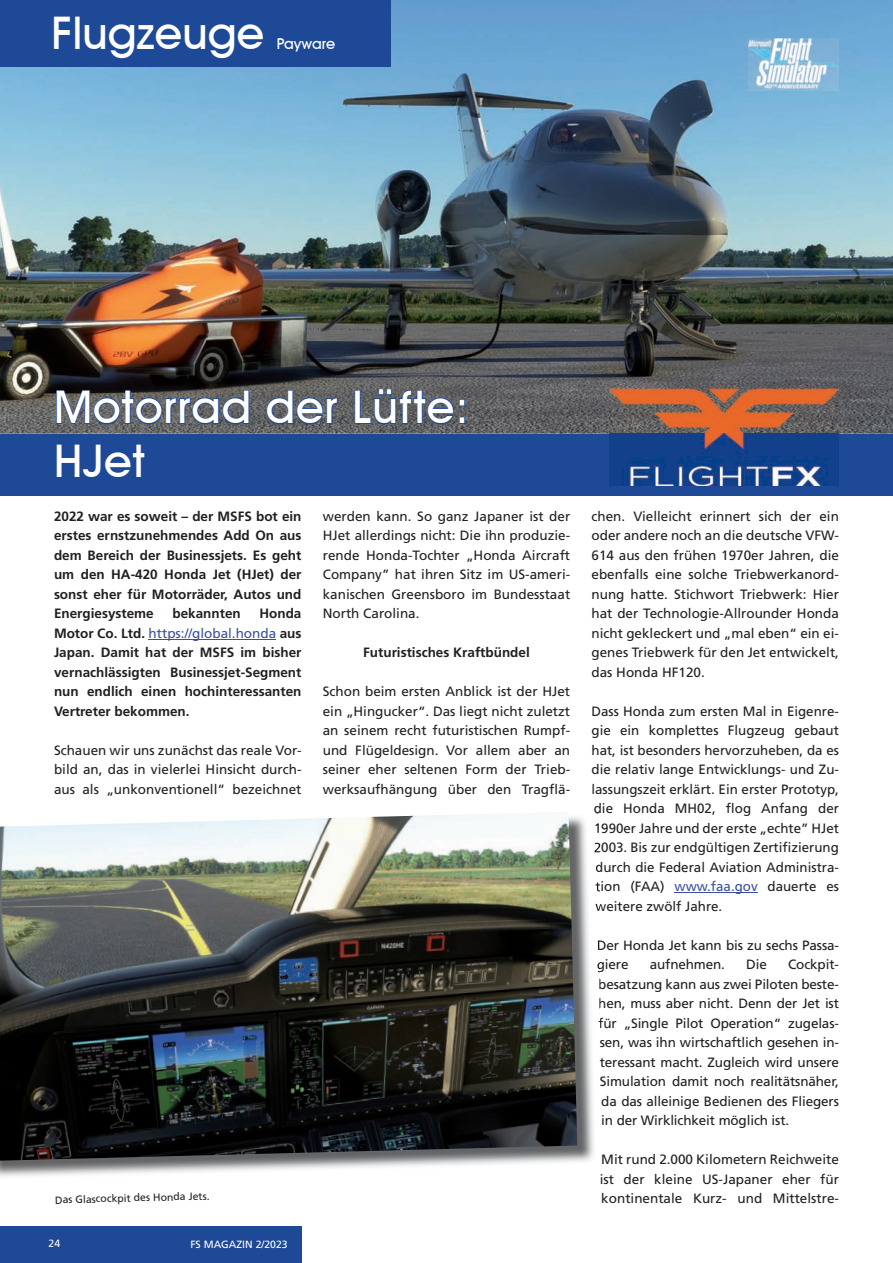
<style>
.page{position:relative;width:893px;height:1263px;background:#fff}
.page>*{position:absolute;margin:0;border:0;box-sizing:border-box;transform-origin:0 0}
.t1{font:500 45px/54px "Avant Garde IT Cby BT";letter-spacing:.02em;color:#fff}
.t2{font:500 45px "Avant Garde IT Cby BT";color:#fff}
.t3{font:500 15px "Avant Garde IT Cby BT";color:#fff}
.t4{font:13.5px/19.5px "Frutiger LT";color:#231f20;text-align:justify}
.t5{font:700 13.5px/19.5px "Frutiger LT";color:#231f20;text-align:justify}
.t6{font:10.5px "Frutiger LT";color:#231f20}
.t7{font:10.5px "Frutiger LT";color:#fff}
.s1{font-weight:400;color:#3b4ea1}
.s2{color:#3b4ea1}
</style>
<div class="page">
<img style="left:0;top:0;width:893px;height:434px">
<div style="left:0;top:1226px;width:302px;height:37px;background:#1e4997"></div>
<hr style="left:149px;top:639px;width:127px;height:1px;background:#3b4ea1">
<hr style="left:675px;top:892px;width:83px;height:1px;background:#3b4ea1">
<div style="left:0;top:0;width:390px;height:66px;background:#1e4997"></div>
<div style="left:0;top:434px;width:893px;height:62px;background:#1e4997"></div>
<svg style="left:56px;top:390px;width:193px;height:34px;background:#515b6c"></svg>
<svg style="left:266px;top:390px;width:72px;height:34px;background:#515c6f"></svg>
<svg style="left:355px;top:389px;width:110px;height:35px;background:#4f5a6e"></svg>
<img style="left:749px;top:38px;width:90px;height:52px">
<img style="left:609px;top:389px;width:230px;height:97px">
<img style="left:0;top:817px;width:599px;height:360px">
<svg style="left:595px;top:823px;width:4px;height:12px"></svg>
<svg style="left:594px;top:842px;width:5px;height:13px"></svg>
<svg style="left:596px;top:862px;width:3px;height:10px"></svg>
<svg style="left:595px;top:881px;width:4px;height:12px"></svg>
<svg style="left:595px;top:900px;width:4px;height:11px"></svg>
<svg style="left:597px;top:959px;width:2px;height:13px"></svg>
<img style="left:0;top:814px;width:577px;height:347px">
<h1 class="t2" style="left:51px;top:6px;width:214px">Flugzeuge</h1>
<p class="t3" style="left:277px;top:34px;width:60px">Payware</p>
<h1 class="t1" style="left:54px;top:380px;width:416px">Motorrad der Lüfte:<br>HJet</h1>
<p class="t5" style="left:54px;top:506px;width:249px">2022 war es soweit – der MSFS bot ein erstes ernstzunehmendes Add On aus dem Bereich der Businessjets. Es geht um den HA-420 Honda Jet (HJet) der sonst eher für Motorräder, Autos und Energiesysteme</p>
<p class="t5" style="left:54px;top:604px;width:249px;text-indent:205px">Honda Motor Co. Ltd. <span class="s1">https://global.honda</span> aus Japan. Damit hat der MSFS im bisher vernachlässigten Businessjet-Segment nun endlich einen hochinteressanten Vertreter bekommen.</p>
<p class="t4" style="left:54px;top:740px;width:249px">Schauen wir uns zunächst das reale Vor&shy;bild an, das in vielerlei Hinsicht durch&shy;aus als „unkonventionell“ bezeichnet</p>
<p class="t5" style="left:172px;top:604px;width:70px">bekannten</p>
<p class="t4" style="left:323px;top:506px;width:249px">werden kann. So ganz Japaner ist der HJet allerdings nicht: Die ihn produzie&shy;rende Honda-Tochter „Honda Aircraft Company” hat ihren Sitz im US-ameri&shy;kanischen Greensboro im Bundesstaat North Carolina.</p>
<p class="t5" style="left:363px;top:643px;width:168px">Futuristisches Kraftbündel</p>
<p class="t4" style="left:323px;top:682px;width:249px">Schon beim ersten Anblick ist der HJet ein „Hingucker“. Das liegt nicht zuletzt an seinem recht futuristischen Rumpf&shy;und Flügeldesign. Vor allem aber an seiner eher seltenen Form der Trieb&shy;werksaufhängung über den Tragflä-</p>
<p class="t6" style="left:55px;top:1193px;width:156px;rotate:-1deg">Das Glascockpit des Honda Jets.</p>
<p class="t7" style="left:49px;top:1237px;width:13px">24</p>
<p class="t7" style="left:190px;top:1238px;width:99px">FS MAGAZIN 2/2023</p>
<p class="t4" style="left:591px;top:506px;width:249px">chen. Vielleicht erinnert sich der ein oder andere noch an die deutsche VFW-614 aus den frühen 1970er Jahren, die ebenfalls eine solche Triebwerkanord&shy;nung hatte. Stichwort Triebwerk: Hier hat der Technologie-Allrounder Honda nicht gekleckert und „mal eben“ ein ei&shy;genes Triebwerk für den Jet entwickelt, das Honda HF120.</p>
<p class="t4" style="left:591px;top:701px;width:249px">Dass Honda zum ersten Mal in Eigenre&shy;gie ein komplettes Flugzeug gebaut hat, ist besonders hervorzuheben, da es die relativ lange Entwicklungs- und Zu&shy;lassungszeit erklärt. Ein erster Prototyp, die Honda MH02, flog Anfang der 1990er Jahre und der erste „echte” HJet 2003. Bis zur endgültigen Zertifizierung durch die Federal Aviation Administra&shy;tion (FAA) <span class="s2">www.faa.gov</span> dauerte es weitere zwölf Jahre.</p>
<p class="t4" style="left:597px;top:935px;width:244px">Der Honda Jet kann bis zu sechs Passa&shy;giere</p>
<p class="t4" style="left:650px;top:955px;width:77px">aufnehmen.</p>
<p class="t4" style="left:746px;top:955px;width:22px">Die</p>
<p class="t4" style="left:598px;top:955px;width:242px;text-indent:190px">Cockpit&shy;besatzung kann aus zwei Piloten beste&shy;hen, muss aber nicht. Denn der Jet ist für „Single Pilot Operation“ zugelas&shy;sen, was ihn wirtschaftlich gesehen in&shy;teressant macht. Zugleich wird unsere Simulation damit noch realitätsnäher, da das alleinige Bedienen des Fliegers in der Wirklichkeit möglich ist.</p>
<p class="t4" style="left:600px;top:1150px;width:241px">Mit rund 2.000 Kilometern Reichweite ist der kleine US-Japaner eher für kontinentale Kurz- und Mittelstre-</p>
</div>
